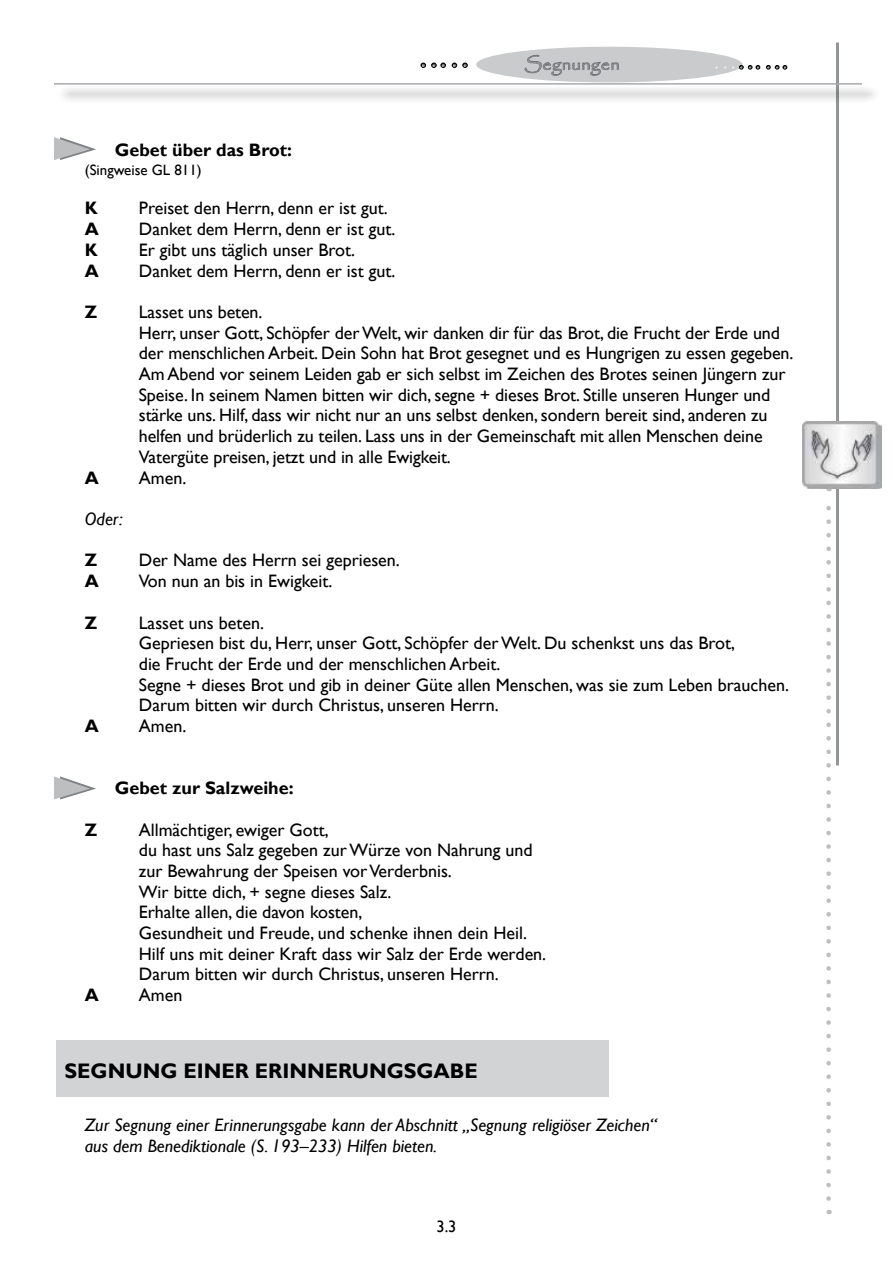
<style>
.page{position:relative;width:893px;height:1263px;background:#fff}
.page>*{position:absolute;margin:0;border:0;box-sizing:border-box;transform-origin:0 0}
.t1{font:700 21px "Gill Sans";color:#000}
.t2{font:18px/20.7px "Gill Sans";color:#000}
.t3{font:italic 18px/21.6px "Gill Sans";color:#000}
.t4{font:700 18px "Gill Sans";color:#000}
.t5{font:18px "Papyrus";letter-spacing:.025em;color:#939598}
.t6{font:16.5px "Gill Sans";color:#000}
.t7{font:15px "Gill Sans";color:#000}
</style>
<div class="page">
<hr style="left:836px;top:43px;width:3px;height:722px;background:#939598">
<svg style="left:826px;top:488px;width:5px;height:710px"></svg>
<div style="left:476px;top:47px;width:266px;height:35px;background:#cacbcd;border-radius:50%"></div>
<svg style="left:432px;top:63px;width:13px;height:4px"></svg>
<svg style="left:421px;top:63px;width:5px;height:4px"></svg>
<svg style="left:463px;top:63px;width:4px;height:4px"></svg>
<svg style="left:452px;top:63px;width:5px;height:4px"></svg>
<svg style="left:715px;top:65px;width:45px;height:4px"></svg>
<svg style="left:766px;top:65px;width:21px;height:4px"></svg>
<svg style="left:524px;top:54px;width:95px;height:22px"></svg>
<div style="left:57px;top:85px;width:823px;height:18px;background:#000;opacity:.75"></div>
<hr style="left:54px;top:83px;width:808px;height:2px;background:#a7a9ac">
<img style="left:802px;top:421px;width:79px;height:67px">
<div style="left:56px;top:1040px;width:552px;height:56px;background:#d1d3d4"></div>
<svg style="left:54px;top:137px;width:42px;height:23px"></svg>
<svg style="left:54px;top:776px;width:42px;height:23px"></svg>
<p class="t5" style="left:524px;top:53px;width:97px">Segnungen</p>
<p class="t4" style="left:115px;top:139px;width:179px">Gebet über das Brot:</p>
<p class="t7" style="left:85px;top:162px;width:118px">(Singweise GL 811)</p>
<p class="t4" style="left:85px;top:198px;width:14px">K</p>
<p class="t2" style="left:139px;top:198px;width:250px">Preiset den Herrn, denn er ist gut.</p>
<p class="t4" style="left:85px;top:218px;width:16px">A</p>
<p class="t2" style="left:139px;top:219px;width:258px">Danket dem Herrn, denn er ist gut.</p>
<p class="t4" style="left:85px;top:239px;width:14px">K</p>
<p class="t2" style="left:139px;top:240px;width:218px">Er gibt uns täglich unser Brot.</p>
<p class="t4" style="left:85px;top:260px;width:16px">A</p>
<p class="t2" style="left:139px;top:260px;width:258px">Danket dem Herrn, denn er ist gut.</p>
<p class="t4" style="left:85px;top:301px;width:14px">Z</p>
<p class="t2" style="left:139px;top:302px;width:656px">Lasset uns beten.<br>Herr, unser Gott, Schöpfer der Welt, wir danken dir für das Brot, die Frucht der Erde und der menschlichen Arbeit. Dein Sohn hat Brot gesegnet und es Hungrigen zu essen gegeben.<br>Am Abend vor seinem Leiden gab er sich selbst im Zeichen des Brotes seinen Jüngern zur Speise. In seinem Namen bitten wir dich, segne + dieses Brot. Stille unseren Hunger und stärke uns. Hilf, dass wir nicht nur an uns selbst denken, sondern bereit sind, anderen zu helfen und brüderlich zu teilen. Lass uns in der Gemeinschaft mit allen Menschen deine Vatergüte preisen, jetzt und in alle Ewigkeit.</p>
<p class="t4" style="left:85px;top:467px;width:16px">A</p>
<p class="t2" style="left:139px;top:467px;width:49px">Amen.</p>
<p class="t3" style="left:85px;top:508px;width:40px">Oder:</p>
<p class="t4" style="left:85px;top:549px;width:14px">Z</p>
<p class="t2" style="left:139px;top:550px;width:263px">Der Name des Herrn sei gepriesen.</p>
<p class="t4" style="left:85px;top:570px;width:16px">A</p>
<p class="t2" style="left:139px;top:571px;width:195px">Von nun an bis in Ewigkeit.</p>
<p class="t4" style="left:85px;top:612px;width:14px">Z</p>
<p class="t2" style="left:139px;top:612px;width:652px">Lasset uns beten.<br>Gepriesen bist du, Herr, unser Gott, Schöpfer der Welt. Du schenkst uns das Brot,<br>die Frucht der Erde und der menschlichen Arbeit.<br>Segne + dieses Brot und gib in deiner Güte allen Menschen, was sie zum Leben brauchen.<br>Darum bitten wir durch Christus, unseren Herrn.</p>
<p class="t4" style="left:85px;top:715px;width:16px">A</p>
<p class="t2" style="left:139px;top:716px;width:49px">Amen.</p>
<p class="t4" style="left:115px;top:777px;width:180px">Gebet zur Salzweihe:</p>
<p class="t4" style="left:85px;top:819px;width:14px">Z</p>
<p class="t2" style="left:139px;top:819px;width:409px">Allmächtiger, ewiger Gott,<br>du hast uns Salz gegeben zur Würze von Nahrung und zur Bewahrung der Speisen vor Verderbnis.<br>Wir bitte dich, + segne dieses Salz.<br>Erhalte allen, die davon kosten,<br>Gesundheit und Freude, und schenke ihnen dein Heil.<br>Hilf uns mit deiner Kraft dass wir Salz der Erde werden.<br>Darum bitten wir durch Christus, unseren Herrn.</p>
<p class="t4" style="left:85px;top:984px;width:16px">A</p>
<p class="t2" style="left:139px;top:985px;width:45px">Amen</p>
<p class="t1" style="left:65px;top:1058px;width:415px">SEGNUNG EINER ERINNERUNGSGABE</p>
<p class="t3" style="left:85px;top:1114px;width:574px">Zur Segnung einer Erinnerungsgabe kann der Abschnitt „Segnung religiöser Zeichen“ aus dem Benediktionale (S. 193–233) Hilfen bieten.</p>
<p class="t6" style="left:436px;top:1217px;width:22px">3.3</p>
</div>
